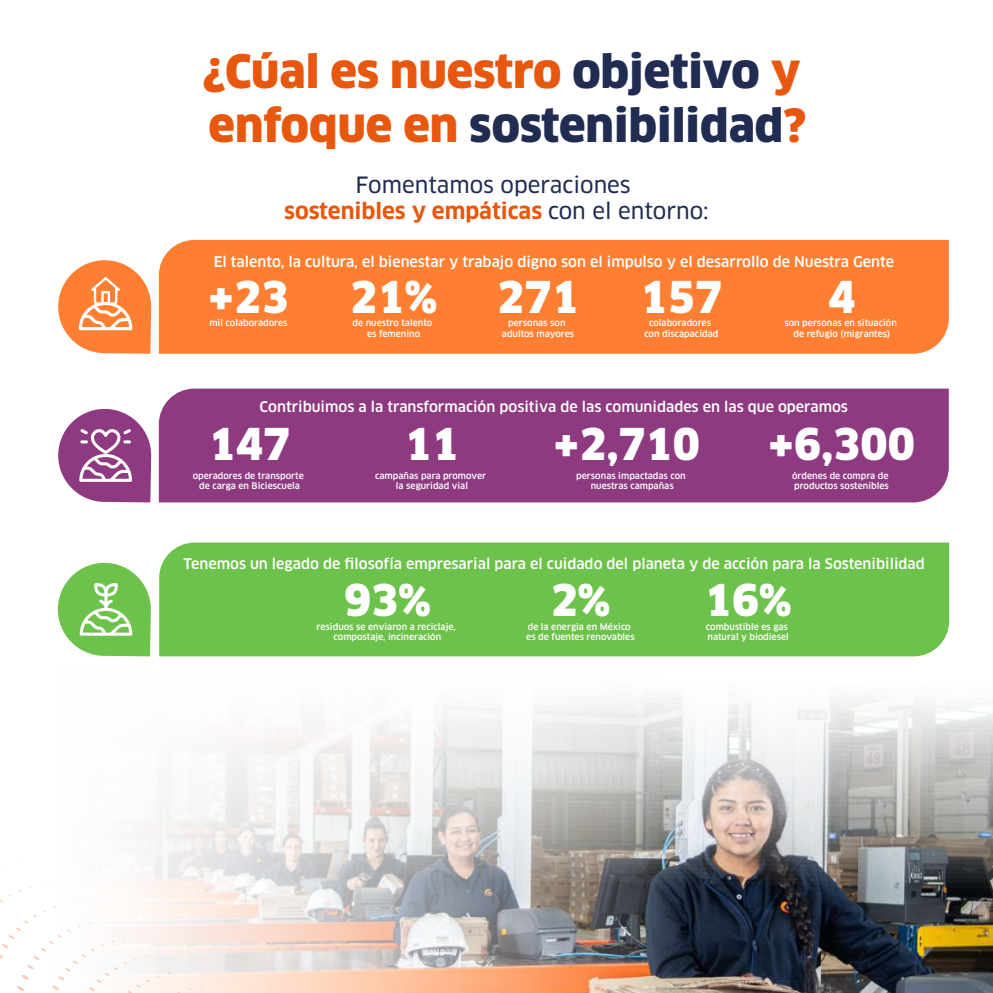
<style>
.page{position:relative;width:993px;height:993px;background:#fff}
.page>*{position:absolute;margin:0;border:0;box-sizing:border-box;transform-origin:0 0}
.t1{font:900 44.8px/53.7px "Clan OT";color:#e8570e}
.t2{font:900 42.88px "Clan OT";color:#fff}
.t3{font:700 21.88px "Clan OT";color:#e8570e}
.t4{font:21.88px "Clan OT News";color:#202c52}
.t5{font:500 14.35px "Clan OT";color:#fff}
.t6{font:500 8.75px/10.7px "Clan OT";color:#fff;text-align:center}
.s1{color:#202c52}
.s2{font-family:"Clan OT News";font-weight:400;color:#202c52}
</style>
<div class="page">
<img style="left:5px;top:239px;width:987px;height:753px">
<svg style="left:58px;top:260px;width:93px;height:93px"></svg>
<div style="left:159px;top:240px;width:789px;height:113px;background:#ff7f32"></div>
<svg style="left:58px;top:408px;width:93px;height:94px"></svg>
<div style="left:159px;top:388px;width:789px;height:114px;background:#8e3a80"></div>
<svg style="left:58px;top:562px;width:93px;height:94px"></svg>
<div style="left:159px;top:542px;width:789px;height:114px;background:#6cc24a"></div>
<svg style="left:0;top:881px;width:150px;height:111px"></svg>
<h1 class="t1" style="left:203px;top:45px;width:604px">¿Cúal es nuestro <span class="s1">objetivo</span> y enfoque en <span class="s1">sostenibilidad</span>?</h1>
<h3 class="t4" style="left:355px;top:171px;width:276px">Fomentamos operaciones</h3>
<h3 class="t3" style="left:284px;top:198px;width:426px">sostenibles y empáticas <span class="s2">con el entorno:</span></h3>
<h3 class="t5" style="left:213px;top:253px;width:681px">El talento, la cultura, el bienestar y trabajo digno son el impulso y el desarrollo de Nuestra Gente</h3>
<h2 class="t2" style="left:208px;top:271px;width:82px">+23</h2>
<p class="t6" style="left:209px;top:317px;width:80px">mil colaboradores</p>
<h2 class="t2" style="left:350px;top:271px;width:88px">21%</h2>
<p class="t6" style="left:352px;top:317px;width:81px">de nuestro talento es femenino</p>
<h2 class="t2" style="left:497px;top:271px;width:83px">271</h2>
<p class="t6" style="left:502px;top:317px;width:74px">personas son adultos mayores</p>
<h2 class="t2" style="left:640px;top:271px;width:83px">157</h2>
<p class="t6" style="left:644px;top:317px;width:75px">colaboradores con discapacidad</p>
<h2 class="t2" style="left:828px;top:271px;width:29px">4</h2>
<p class="t6" style="left:784px;top:317px;width:114px">son personas en situación de refugio (migrantes)</p>
<h3 class="t5" style="left:259px;top:398px;width:589px">Contribuimos a la transformación positiva de las comunidades en las que operamos</h3>
<h2 class="t2" style="left:209px;top:418px;width:83px">147</h2>
<p class="t6" style="left:193px;top:470px;width:113px">operadores de transporte de carga en Biciescuela</p>
<h2 class="t2" style="left:404px;top:418px;width:56px">11</h2>
<p class="t6" style="left:375px;top:470px;width:112px">campañas para promover la seguridad vial</p>
<h2 class="t2" style="left:553px;top:418px;width:148px">+2,710</h2>
<p class="t6" style="left:576px;top:470px;width:111px">personas impactadas con nuestras campañas</p>
<h2 class="t2" style="left:768px;top:418px;width:148px">+6,300</h2>
<p class="t6" style="left:791px;top:470px;width:98px;text-align:left">órdenes de compra de productos sostenibles</p>
<h3 class="t5" style="left:183px;top:555px;width:742px">Tenemos un legado de filosofía empresarial para el cuidado del planeta y de acción para la Sostenibilidad</h3>
<h2 class="t2" style="left:344px;top:574px;width:88px">93%</h2>
<p class="t6" style="left:316px;top:621px;width:141px">residuos se enviaron a reciclaje, compostaje, incineración</p>
<h2 class="t2" style="left:550px;top:574px;width:61px">2%</h2>
<p class="t6" style="left:526px;top:621px;width:110px;text-align:left">de la energia en México es de fuentes renovables</p>
<h2 class="t2" style="left:704px;top:574px;width:88px">16%</h2>
<p class="t6" style="left:705px;top:621px;width:84px;text-align:left">combustible es gas natural y biodiesel</p>
</div>
